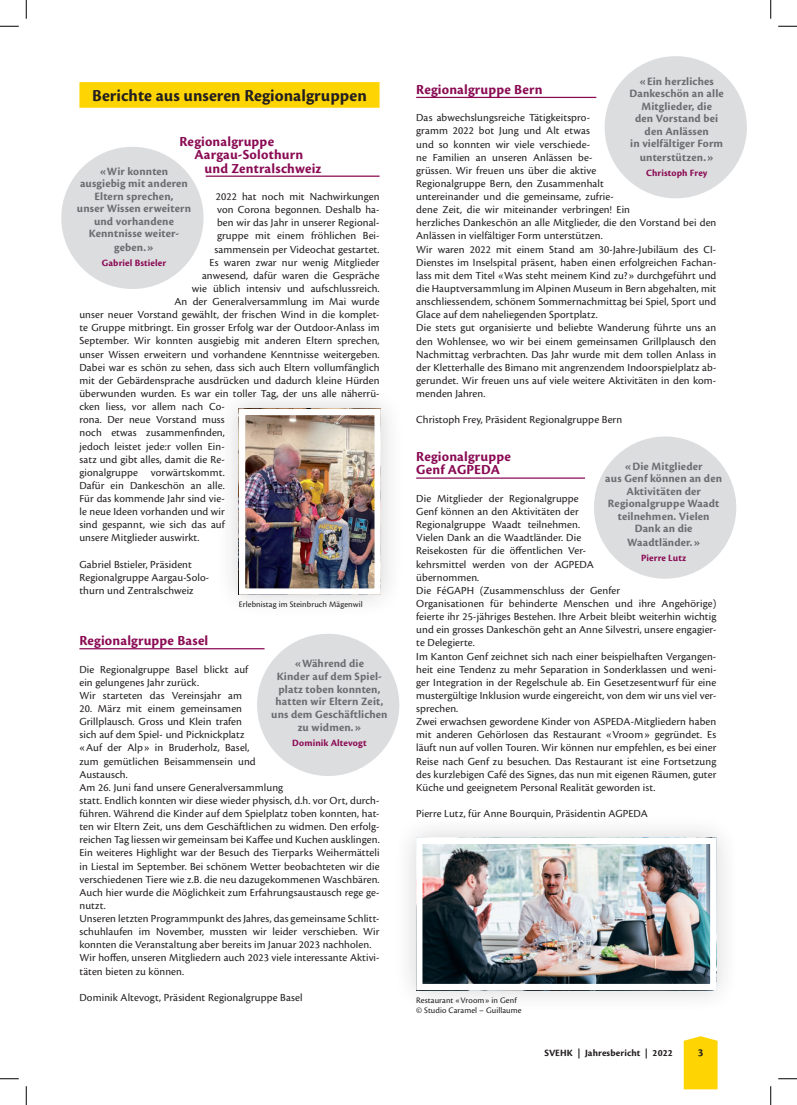
<style>
.page{position:relative;width:797px;height:1105px;background:#fff}
.page>*{position:absolute;margin:0;border:0;box-sizing:border-box;transform-origin:0 0}
.t1{font:700 17.5px "Cronos Pro";letter-spacing:.005em;color:#231f20}
.t2{font:700 14.38px/13.1px "Cronos Pro";letter-spacing:.015em;color:#8a0b54}
.t3{font:700 11.75px/12.5px "Cronos Pro";letter-spacing:.01em;color:#6c6d70;text-align:center}
.t4{font:11.25px/13.1px "Cronos Pro";letter-spacing:.01em;color:#231f20}
.t5{font:700 11.25px "Cronos Pro";color:#231f20}
.t6{font:700 10px "Cronos Pro";letter-spacing:.015em;color:#8a0b54}
.t7{font:700 10px "Cronos Pro";letter-spacing:.01em;color:#231f20}
.t8{font:8.75px/10px "Cronos Pro";letter-spacing:.01em;color:#231f20}
</style>
<div class="page">
<div style="left:61px;top:147px;width:142px;height:142px;background:#dcdddf;border-radius:50%"></div>
<svg style="left:683px;top:1036px;width:34px;height:53px"></svg>
<div style="left:79px;top:82px;width:300px;height:26px;background:#fed503"></div>
<hr style="left:206px;top:176px;width:173px;height:1px;background:#8a0b54">
<hr style="left:79px;top:648px;width:185px;height:1px;background:#8a0b54">
<hr style="left:416px;top:97px;width:180px;height:1px;background:#8a0b54">
<hr style="left:416px;top:477px;width:169px;height:2px;background:#8a0b54">
<div style="left:215px;top:385px;width:189px;height:233px;background:#231f20;opacity:.2"></div>
<img style="left:246px;top:416px;width:128px;height:172px">
<div style="left:239px;top:409px;width:142px;height:186px;border:6px solid #fff"></div>
<div style="left:392px;top:814px;width:348px;height:200px;background:#231f20;opacity:.2"></div>
<img style="left:423px;top:845px;width:286px;height:138px">
<div style="left:416px;top:838px;width:300px;height:152px;border:6px solid #fff"></div>
<svg style="left:604px;top:56px;width:143px;height:143px"></svg>
<svg style="left:594px;top:436px;width:143px;height:143px"></svg>
<svg style="left:255px;top:634px;width:145px;height:142px"></svg>
<svg style="left:0;top:25px;width:19px;height:2px"></svg>
<svg style="left:778px;top:25px;width:19px;height:2px"></svg>
<svg style="left:0;top:1078px;width:19px;height:1px"></svg>
<svg style="left:778px;top:1078px;width:19px;height:1px"></svg>
<svg style="left:25px;top:0;width:2px;height:19px"></svg>
<svg style="left:25px;top:1086px;width:2px;height:19px"></svg>
<svg style="left:770px;top:0;width:1px;height:19px"></svg>
<svg style="left:770px;top:1086px;width:1px;height:19px"></svg>
<h1 class="t1" style="left:92px;top:85px;width:276px">Berichte aus unseren Regionalgruppen</h1>
<p class="t2" style="left:179px;top:135px;width:96px">Regionalgruppe</p>
<p class="t2" style="left:194px;top:149px;width:110px">Aargau-Solothurn</p>
<p class="t2" style="left:204px;top:162px;width:118px">und Zentralschweiz</p>
<p class="t4" style="left:216px;top:190px;width:165px">2022 hat noch mit Nachwirkungen</p>
<p class="t4" style="left:217px;top:203px;width:164px">von Corona begonnen. Deshalb ha-</p>
<p class="t4" style="left:217px;top:216px;width:164px">ben wir das Jahr in unserer Regional-</p>
<p class="t4" style="left:217px;top:229px;width:164px">gruppe mit einem fröhlichen Bei-</p>
<p class="t4" style="left:214px;top:243px;width:167px">sammensein per Videochat gestartet.</p>
<p class="t4" style="left:209px;top:256px;width:172px">Es waren zwar nur wenig Mitglieder</p>
<p class="t4" style="left:202px;top:269px;width:179px">anwesend, dafür waren die Gespräche</p>
<p class="t4" style="left:192px;top:282px;width:189px">wie üblich intensiv und aufschlussreich.</p>
<p class="t4" style="left:174px;top:295px;width:207px">An der Generalversammlung im Mai wurde</p>
<p class="t4" style="left:79px;top:308px;width:302px">unser neuer Vorstand gewählt, der frischen Wind in die komplet-</p>
<p class="t4" style="left:79px;top:321px;width:301px">te Gruppe mitbringt. Ein grosser Erfolg war der Outdoor-Anlass im</p>
<p class="t4" style="left:79px;top:334px;width:302px">September. Wir konnten ausgiebig mit anderen Eltern sprechen,</p>
<p class="t4" style="left:79px;top:348px;width:301px">unser Wissen erweitern und vorhandene Kenntnisse weitergeben.</p>
<p class="t4" style="left:79px;top:361px;width:301px">Dabei war es schön zu sehen, dass sich auch Eltern vollumfänglich</p>
<p class="t4" style="left:79px;top:374px;width:301px">mit der Gebärdensprache ausdrücken und dadurch kleine Hürden</p>
<p class="t4" style="left:79px;top:387px;width:302px">überwunden wurden. Es war ein toller Tag, der uns alle näherrü-</p>
<p class="t4" style="left:79px;top:400px;width:147px">cken liess, vor allem nach Co-</p>
<p class="t4" style="left:79px;top:413px;width:147px">rona. Der neue Vorstand muss</p>
<p class="t4" style="left:79px;top:426px;width:147px">noch etwas zusammenfinden,</p>
<p class="t4" style="left:79px;top:439px;width:147px">jedoch leistet jede:r vollen Ein-</p>
<p class="t4" style="left:79px;top:453px;width:147px">satz und gibt alles, damit die Re-</p>
<p class="t4" style="left:79px;top:466px;width:147px">gionalgruppe vorwärtskommt.</p>
<p class="t4" style="left:79px;top:479px;width:147px">Dafür ein Dankeschön an alle.</p>
<p class="t4" style="left:79px;top:492px;width:147px">Für das kommende Jahr sind vie-</p>
<p class="t4" style="left:79px;top:505px;width:147px">le neue Ideen vorhanden und wir</p>
<p class="t4" style="left:79px;top:518px;width:147px">sind gespannt, wie sich das auf</p>
<p class="t4" style="left:79px;top:531px;width:122px">unsere Mitglieder auswirkt.</p>
<p class="t4" style="left:79px;top:558px;width:131px">Gabriel Bstieler, Präsident<br>Regionalgruppe Aargau-Solo&shy;thurn und Zentralschweiz</p>
<p class="t3" style="left:77px;top:165px;width:116px">«Wir konnten ausgiebig mit anderen<br>Eltern sprechen,<br>unser Wissen erweitern und vorhandene<br>Kenntnisse weiter-</p>
<p class="t3" style="left:114px;top:241px;width:41px">geben.»</p>
<p class="t6" style="left:102px;top:257px;width:66px">Gabriel Bstieler</p>
<p class="t8" style="left:239px;top:599px;width:125px">Erlebnistag im Steinbruch Mägenwil</p>
<p class="t2" style="left:79px;top:634px;width:130px">Regionalgruppe Basel</p>
<p class="t4" style="left:79px;top:662px;width:170px">Die Regionalgruppe Basel blickt auf ein gelungenes Jahr zurück.<br>Wir starteten das Vereinsjahr am</p>
<p class="t4" style="left:79px;top:702px;width:302px">20. März mit einem gemeinsamen<br>Grillplausch. Gross und Klein trafen<br>sich auf dem Spiel- und Picknickplatz<br>«Auf der Alp» in Bruderholz, Basel,<br>zum gemütlichen Beisammensein und<br>Austausch.<br>Am 26. Juni fand unsere Generalversammlung<br>statt. Endlich konnten wir diese wieder physisch, d.h. vor Ort, durch&shy;führen. Während die Kinder auf dem Spielplatz toben konnten, hat&shy;ten wir Eltern Zeit, uns dem Geschäftlichen zu widmen. Den erfolg&shy;reichen Tag liessen wir gemeinsam bei Kaffee und Kuchen ausklingen.<br>Ein weiteres Highlight war der Besuch des Tierparks Weihermätteli in Liestal im September. Bei schönem Wetter beobachteten wir die verschiedenen Tiere wie z.B. die neu dazugekommenen Waschbären.<br>Auch hier wurde die Möglichkeit zum Erfahrungsaustausch rege ge&shy;nutzt.<br>Unseren letzten Programmpunkt des Jahres, das gemeinsame Schlitt&shy;schuhlaufen im November, mussten wir leider verschieben. Wir konnten die Veranstaltung aber bereits im Januar 2023 nachholen.<br>Wir hoffen, unseren Mitgliedern auch 2023 viele interessante Aktivi&shy;täten bieten zu können.</p>
<p class="t4" style="left:79px;top:991px;width:224px">Dominik Altevogt, Präsident Regionalgruppe Basel</p>
<p class="t3" style="left:271px;top:658px;width:118px">«Während die<br>Kinder auf dem Spiel&shy;platz toben konnten, hatten wir Eltern Zeit, uns dem Geschäftlichen</p>
<p class="t3" style="left:298px;top:721px;width:65px">zu widmen.»</p>
<p class="t6" style="left:292px;top:737px;width:76px">Dominik Altevogt</p>
<p class="t3" style="left:629px;top:75px;width:96px">«Ein herzliches<br>Dankeschön an alle<br>Mitglieder, die<br>den Vorstand bei den Anlässen<br>in vielfältiger Form</p>
<p class="t3" style="left:639px;top:151px;width:75px">unterstützen.»</p>
<p class="t6" style="left:646px;top:167px;width:63px">Christoph Frey</p>
<p class="t2" style="left:416px;top:83px;width:128px">Regionalgruppe Bern</p>
<p class="t4" style="left:416px;top:111px;width:302px">Das abwechslungsreiche Tätigkeitspro-<br>gramm 2022 bot Jung und Alt etwas<br>und so konnten wir viele verschiede-<br>ne Familien an unseren Anlässen be-<br>grüssen. Wir freuen uns über die aktive<br>Regionalgruppe Bern, den Zusammenhalt<br>untereinander und die gemeinsame, zufrie-<br>dene Zeit, die wir miteinander verbringen! Ein<br>herzliches Dankeschön an alle Mitglieder, die den Vorstand bei den Anlässen in vielfältiger Form unterstützen.<br>Wir waren 2022 mit einem Stand am 30-Jahre-Jubiläum des CI-Dienstes im Inselspital präsent, haben einen erfolgreichen Fachan&shy;lass mit dem Titel «Was steht meinem Kind zu?» durchgeführt und die Hauptversammlung im Alpinen Museum in Bern abgehalten, mit anschliessendem, schönem Sommernachmittag bei Spiel, Sport und Glace auf dem naheliegenden Sportplatz.<br>Die stets gut organisierte und beliebte Wanderung führte uns an den Wohlensee, wo wir bei einem gemeinsamen Grillplausch den Nachmittag verbrachten. Das Jahr wurde mit dem tollen Anlass in der Kletterhalle des Bimano mit angrenzendem Indoorspielplatz ab&shy;gerundet. Wir freuen uns auf viele weitere Aktivitäten in den kom&shy;menden Jahren.</p>
<p class="t4" style="left:416px;top:413px;width:207px">Christoph Frey, Präsident Regionalgruppe Bern</p>
<p class="t2" style="left:416px;top:450px;width:96px">Regionalgruppe<br>Genf AGPEDA</p>
<p class="t4" style="left:416px;top:492px;width:302px">Die Mitglieder der Regionalgruppe<br>Genf können an den Aktivitäten der<br>Regionalgruppe Waadt teilnehmen.<br>Vielen Dank an die Waadtländer. Die<br>Reisekosten für die öffentlichen Ver-<br>kehrsmittel werden von der AGPEDA<br>übernommen.<br>Die FéGAPH (Zusammenschluss der Genfer<br>Organisationen für behinderte Menschen und ihre Angehörige) feierte ihr 25-jähriges Bestehen. Ihre Arbeit bleibt weiterhin wichtig und ein grosses Dankeschön geht an Anne Silvestri, unsere engagier&shy;te Delegierte.<br>Im Kanton Genf zeichnet sich nach einer beispielhaften Vergangen&shy;heit eine Tendenz zu mehr Separation in Sonderklassen und weni&shy;ger Integration in der Regelschule ab. Ein Gesetzesentwurf für eine mustergültige Inklusion wurde eingereicht, von dem wir uns viel ver&shy;sprechen.<br>Zwei erwachsen gewordene Kinder von ASPEDA-Mitgliedern haben mit anderen Gehörlosen das Restaurant «Vroom» gegründet. Es läuft nun auf vollen Touren. Wir können nur empfehlen, es bei einer Reise nach Genf zu besuchen. Das Restaurant ist eine Fortsetzung des kurzlebigen Café des Signes, das nun mit eigenen Räumen, guter Küche und geeignetem Personal Realität geworden ist.</p>
<p class="t4" style="left:416px;top:807px;width:233px">Pierre Lutz, für Anne Bourquin, Präsidentin AGPEDA</p>
<p class="t3" style="left:605px;top:460px;width:118px">«Die Mitglieder<br>aus Genf können an den<br>Aktivitäten der<br>Regionalgruppe Waadt teilnehmen. Vielen<br>Dank an die</p>
<p class="t3" style="left:627px;top:536px;width:74px">Waadtländer.»</p>
<p class="t6" style="left:641px;top:552px;width:47px">Pierre Lutz</p>
<p class="t8" style="left:416px;top:995px;width:107px">Restaurant «Vroom» in Genf © Studio Caramel – Guillaume</p>
<p class="t7" style="left:544px;top:1047px;width:130px">SVEHK | Jahresbericht | 2022</p>
<p class="t5" style="left:697px;top:1046px;width:7px">3</p>
</div>
